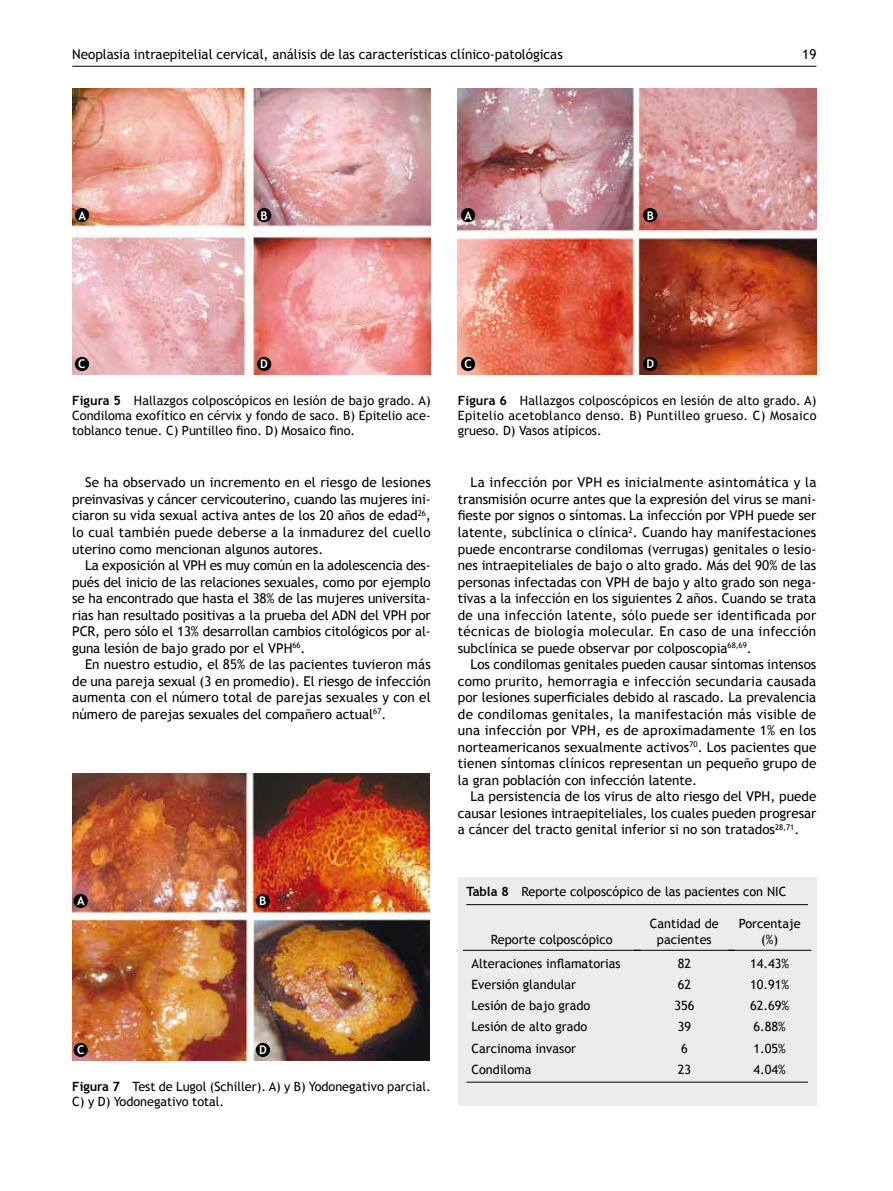
<style>
.page{position:relative;width:893px;height:1191px;background:#fff}
.page>*{position:absolute;margin:0;border:0;box-sizing:border-box;transform-origin:0 0}
.t1{font:13.5px/16.5px "Trebuchet MS";letter-spacing:-.005em;color:#000;text-align:justify}
.t2{font:12.75px/15px "Trebuchet MS";color:#000;text-align:justify}
.t3{font:700 12px "Trebuchet MS";color:#fff}
.s1{font-weight:700}
</style>
<div class="page">
<hr style="left:72px;top:66px;width:744px;height:1px;background:#000">
<img style="left:72px;top:89px;width:359px;height:285px">
<img style="left:72px;top:773px;width:357px;height:287px">
<img style="left:458px;top:89px;width:358px;height:285px">
<div style="left:458px;top:878px;width:358px;height:228px;background:#ececed"></div>
<hr style="left:466px;top:904px;width:342px;height:1px;background:#000">
<hr style="left:466px;top:1081px;width:342px;height:1px;background:#000">
<hr style="left:463px;top:950px;width:178px;height:1px;background:#000">
<hr style="left:634px;top:950px;width:101px;height:1px;background:#000">
<hr style="left:728px;top:950px;width:83px;height:1px;background:#000">
<div style="left:75px;top:208px;width:14px;height:14px;background:#000;border-radius:50%"></div>
<div style="left:461px;top:208px;width:14px;height:14px;background:#000;border-radius:50%"></div>
<div style="left:75px;top:357px;width:14px;height:14px;background:#000;border-radius:50%"></div>
<div style="left:461px;top:357px;width:14px;height:14px;background:#000;border-radius:50%"></div>
<div style="left:257px;top:208px;width:14px;height:14px;background:#000;border-radius:50%"></div>
<div style="left:643px;top:208px;width:14px;height:14px;background:#000;border-radius:50%"></div>
<div style="left:257px;top:357px;width:14px;height:14px;background:#000;border-radius:50%"></div>
<div style="left:643px;top:357px;width:14px;height:14px;background:#000;border-radius:50%"></div>
<div style="left:74px;top:894px;width:14px;height:14px;background:#000;border-radius:50%"></div>
<div style="left:74px;top:1042px;width:14px;height:15px;background:#000;border-radius:50%"></div>
<div style="left:256px;top:894px;width:14px;height:14px;background:#000;border-radius:50%"></div>
<div style="left:256px;top:1042px;width:14px;height:15px;background:#000;border-radius:50%"></div>
<p class="t1" style="left:72px;top:47px;width:492px">Neoplasia intraepitelial cervical, análisis de las características clínico-patológicas</p>
<p class="t1" style="left:802px;top:47px;width:16px">19</p>
<p class="t3" style="left:78px;top:211px;width:9px">A</p>
<p class="t3" style="left:465px;top:211px;width:9px">A</p>
<p class="t3" style="left:261px;top:211px;width:9px">b</p>
<p class="t3" style="left:647px;top:211px;width:9px">b</p>
<p class="t3" style="left:78px;top:359px;width:9px">C</p>
<p class="t3" style="left:464px;top:359px;width:9px">C</p>
<p class="t3" style="left:260px;top:359px;width:9px">D</p>
<p class="t3" style="left:646px;top:359px;width:9px">D</p>
<p class="t2" style="left:72px;top:394px;width:360px"><span class="s1">Figura 5</span> Hallazgos colposcópicos en lesión de bajo grado. A)<br>Condiloma exofítico en cérvix y fondo de saco. B) Epitelio ace&shy;toblanco tenue. C) Puntilleo ino. D) Mosaico ino.</p>
<p class="t1" style="left:72px;top:475px;width:360px;text-indent:13px">Se ha observado un incremento en el riesgo de lesiones preinvasivas y cáncer cervicouterino, cuando las mujeres ini&shy;ciaron su vida sexual activa antes de los 20 años de edad<sup>26</sup>, lo cual también puede deberse a la inmadurez del cuello uterino como mencionan algunos autores.</p>
<p class="t1" style="left:72px;top:558px;width:360px;text-indent:13px">la exposición al VPH es muy común en la adolescencia des&shy;pués del inicio de las relaciones sexuales, como por ejemplo se ha encontrado que hasta el 38% de las mujeres universita&shy;rias han resultado positivas a la prueba del ADN del VPH por PCR, pero sólo el 13% desarrollan cambios citológicos por al&shy;guna lesión de bajo grado por el VPH<sup>66</sup>.</p>
<p class="t1" style="left:72px;top:657px;width:360px;text-indent:13px">En nuestro estudio, el 85% de las pacientes tuvieron más de una pareja sexual (3 en promedio). El riesgo de infección aumenta con el número total de parejas sexuales y con el número de parejas sexuales del compañero actual<sup>67</sup>.</p>
<p class="t3" style="left:77px;top:896px;width:9px">A</p>
<p class="t3" style="left:77px;top:1045px;width:9px">C</p>
<p class="t3" style="left:259px;top:896px;width:9px">b</p>
<p class="t3" style="left:259px;top:1045px;width:9px">D</p>
<p class="t2" style="left:72px;top:1079px;width:360px"><span class="s1">Figura 7</span> Test de lugol (Schiller). A) y B) Yodonegativo parcial.<br>C) y D) Yodonegativo total.</p>
<p class="t2" style="left:458px;top:394px;width:360px"><span class="s1">Figura 6</span> Hallazgos colposcópicos en lesión de alto grado. A)<br>Epitelio acetoblanco denso. B) Puntilleo grueso. C) Mosaico grueso. D) Vasos atípicos.</p>
<p class="t1" style="left:458px;top:475px;width:360px;text-indent:13px">la infección por VPH es inicialmente asintomática y la transmisión ocurre antes que la expresión del virus se mani&shy;ieste por signos o síntomas. la infección por VPH puede ser latente, subclínica o clínica<sup>2</sup>. Cuando hay manifestaciones puede encontrarse condilomas (verrugas) genitales o lesio&shy;nes intraepiteliales de bajo o alto grado. Más del 90% de las personas infectadas con VPH de bajo y alto grado son nega&shy;tivas a la infección en los siguientes 2 años. Cuando se trata de una infección latente, sólo puede ser identiicada por técnicas de biología molecular. En caso de una infección subclínica se puede observar por colposcopia<sup>68,69</sup>.</p>
<p class="t1" style="left:458px;top:657px;width:360px;text-indent:13px">los condilomas genitales pueden causar síntomas intensos como prurito, hemorragia e infección secundaria causada por lesiones supericiales debido al rascado. La prevalencia de condilomas genitales, la manifestación más visible de una infección por VPH, es de aproximadamente 1% en los norteamericanos sexualmente activos<sup>70</sup>. los pacientes que tienen síntomas clínicos representan un pequeño grupo de la gran población con infección latente.</p>
<p class="t1" style="left:458px;top:789px;width:360px;text-indent:13px">la persistencia de los virus de alto riesgo del VPH, puede causar lesiones intraepiteliales, los cuales pueden progresar a cáncer del tracto genital inferior si no son tratados<sup>28,71</sup>.</p>
<p class="t2" style="left:466px;top:884px;width:321px"><span class="s1">Tabla 8</span> Reporte colposcópico de las pacientes con NiC</p>
<p class="t2" style="left:491px;top:933px;width:123px">Reporte colposcópico</p>
<p class="t2" style="left:650px;top:916px;width:70px;line-height:16.5px;text-align:center">Cantidad de pacientes</p>
<p class="t2" style="left:739px;top:916px;width:63px;line-height:16.5px;text-align:center">Porcentaje (%)</p>
<p class="t2" style="left:471px;top:955px;width:151px">Alteraciones inlamatorias</p>
<p class="t2" style="left:678px;top:956px;width:15px">82</p>
<p class="t2" style="left:750px;top:956px;width:41px">14.43%</p>
<p class="t2" style="left:471px;top:977px;width:106px">Eversión glandular</p>
<p class="t2" style="left:678px;top:977px;width:15px">62</p>
<p class="t2" style="left:750px;top:977px;width:41px">10.91%</p>
<p class="t2" style="left:471px;top:999px;width:120px">lesión de bajo grado</p>
<p class="t2" style="left:674px;top:999px;width:22px">356</p>
<p class="t2" style="left:750px;top:999px;width:41px">62.69%</p>
<p class="t2" style="left:471px;top:1020px;width:117px">lesión de alto grado</p>
<p class="t2" style="left:678px;top:1020px;width:15px">39</p>
<p class="t2" style="left:754px;top:1020px;width:34px">6.88%</p>
<p class="t2" style="left:471px;top:1041px;width:106px">Carcinoma invasor</p>
<p class="t2" style="left:681px;top:1041px;width:8px">6</p>
<p class="t2" style="left:754px;top:1041px;width:34px">1.05%</p>
<p class="t2" style="left:471px;top:1062px;width:62px">Condiloma</p>
<p class="t2" style="left:678px;top:1062px;width:15px">23</p>
<p class="t2" style="left:754px;top:1062px;width:34px">4.04%</p>
</div>
